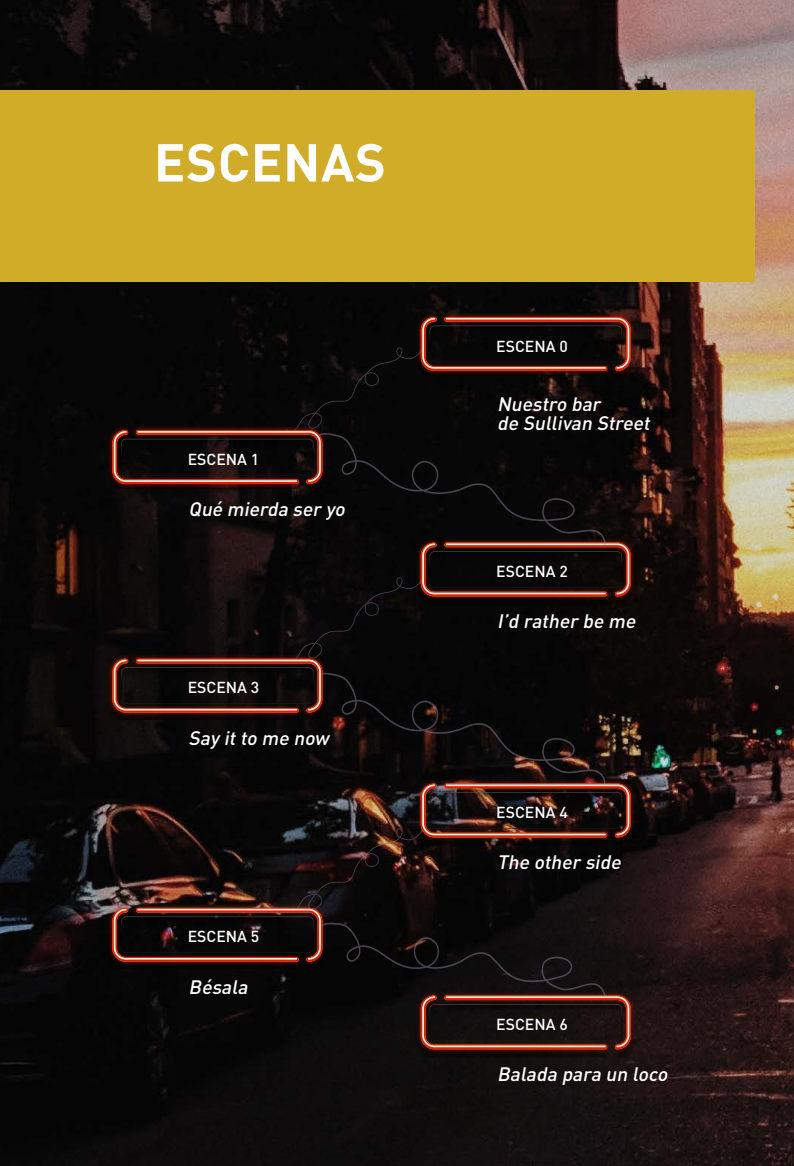
<style>
.page{position:relative;width:794px;height:1166px;background:#fff}
.page>*{position:absolute;margin:0;border:0;box-sizing:border-box;transform-origin:0 0}
.t1{font:700 52.5px "DIN Pro";letter-spacing:.01em;color:#fff}
.t2{font:italic 500 19.25px/19.2px "DIN Pro";color:#fff}
.t3{font:500 15.75px "DIN Pro";color:#fff}
</style>
<div class="page">
<img style="left:0;top:0;width:794px;height:1166px">
<img style="left:408px;top:305px;width:235px;height:70px">
<img style="left:631px;top:318px;width:7px;height:57px">
<img style="left:631px;top:530px;width:12px;height:75px">
<img style="left:631px;top:544px;width:7px;height:61px">
<img style="left:631px;top:771px;width:12px;height:74px">
<img style="left:631px;top:784px;width:7px;height:61px">
<img style="left:408px;top:983px;width:235px;height:74px">
<img style="left:414px;top:996px;width:224px;height:61px">
<img style="left:100px;top:646px;width:12px;height:74px">
<img style="left:105px;top:660px;width:7px;height:60px">
<img style="left:100px;top:895px;width:12px;height:74px">
<img style="left:105px;top:909px;width:7px;height:60px">
<div style="left:0;top:91px;width:754px;height:191px;background:#d1ac28"></div>
<img style="left:100px;top:418px;width:12px;height:70px">
<img style="left:105px;top:431px;width:7px;height:57px">
<svg style="left:112px;top:317px;width:519px;height:732px;background:#180f0d"></svg>
<h1 class="t1" style="left:154px;top:127px;width:234px">ESCENAS</h1>
<p class="t3" style="left:188px;top:448px;width:73px">ESCENA 1</p>
<p class="t2" style="left:189px;top:498px;width:162px">Qué mierda ser yo</p>
<p class="t3" style="left:188px;top:677px;width:73px">ESCENA 3</p>
<p class="t2" style="left:189px;top:727px;width:146px">Say itto me now</p>
<p class="t3" style="left:188px;top:926px;width:73px">ESCENA 5</p>
<p class="t2" style="left:189px;top:976px;width:65px">Bésala</p>
<p class="t3" style="left:496px;top:335px;width:73px">ESCENA 0</p>
<p class="t2" style="left:497px;top:394px;width:159px">Nuestro bar<br>de Sullivan Street</p>
<p class="t3" style="left:496px;top:561px;width:73px">ESCENA 2</p>
<p class="t2" style="left:497px;top:611px;width:144px">I’d rather be me</p>
<p class="t3" style="left:496px;top:802px;width:73px">ESCENA 4</p>
<p class="t2" style="left:497px;top:852px;width:129px">The other side</p>
<p class="t3" style="left:496px;top:1013px;width:73px">ESCENA 6</p>
<p class="t2" style="left:497px;top:1064px;width:176px">Balada para un loco</p>
</div>
